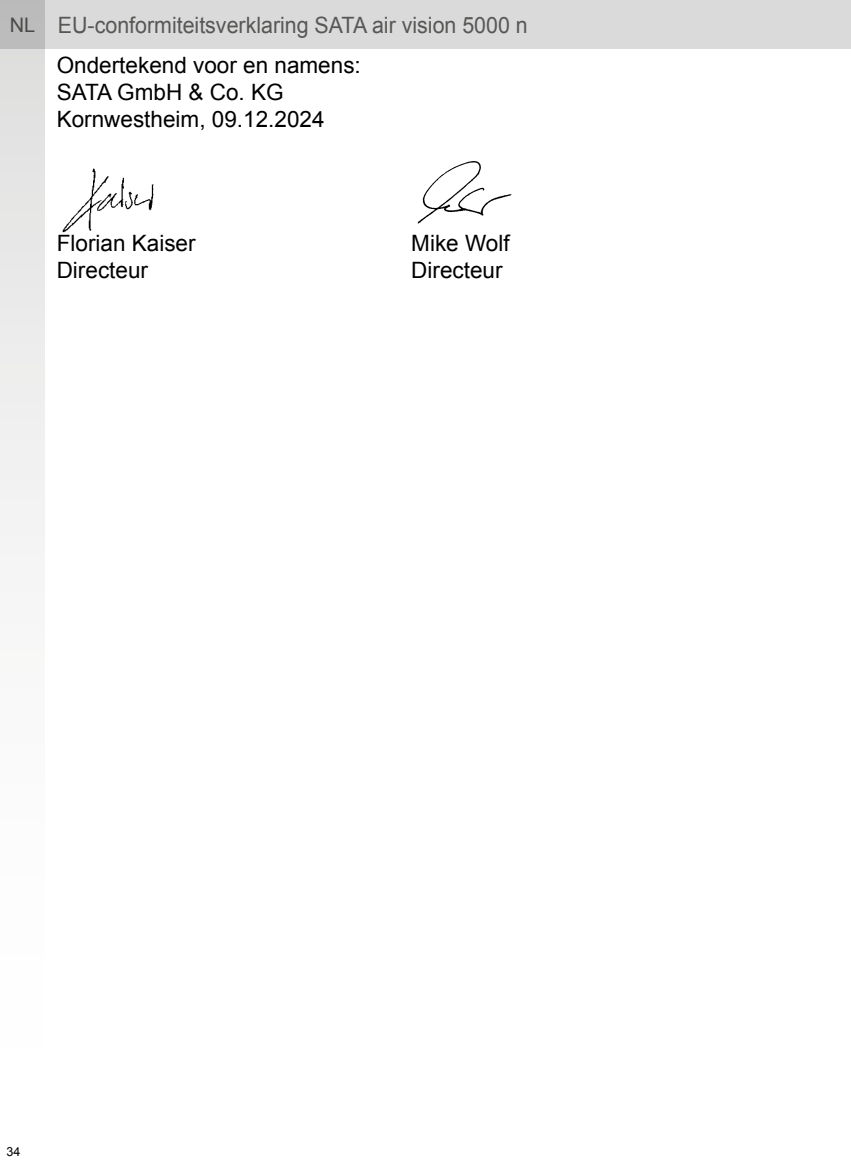
<style>
.page{position:relative;width:851px;height:1170px;background:#fff}
.page>*{position:absolute;margin:0;border:0;box-sizing:border-box;transform-origin:0 0}
.t1{font:22.5px/27px "Arial";color:#000}
.t2{font:22.5px/40.5px "Arial";color:#575756;scale:.95 1}
.t3{font:12.5px "Arial";color:#000}
.s1{font-size:20px}
.s2{color:#000}
</style>
<div class="page">
<div style="left:0;top:0;width:850px;height:49px;background:#dadada"></div>
<svg style="left:0;top:0;width:44px;height:555px"></svg>
<img style="left:62px;top:168px;width:92px;height:65px">
<svg style="left:417px;top:161px;width:94px;height:62px"></svg>
<p class="t2" style="left:57px;top:5px;width:497px;text-indent:-47px"><span class="s1">NL</span> EU-conformiteitsverklaring SATA air vision 5000 n<br><span class="s2">Ondertekend voor en namens:</span></p>
<p class="t1" style="left:57px;top:79px;width:269px">SATA GmbH &amp; Co. KG<br>Kornwestheim, 09.12.2024</p>
<p class="t1" style="left:57px;top:230px;width:140px">Florian Kaiser</p>
<p class="t1" style="left:411px;top:230px;width:100px">Mike Wolf</p>
<p class="t1" style="left:57px;top:257px;width:93px">Directeur</p>
<p class="t1" style="left:411px;top:257px;width:93px">Directeur</p>
<p class="t3" style="left:6px;top:1143px;width:15px">34</p>
</div>
